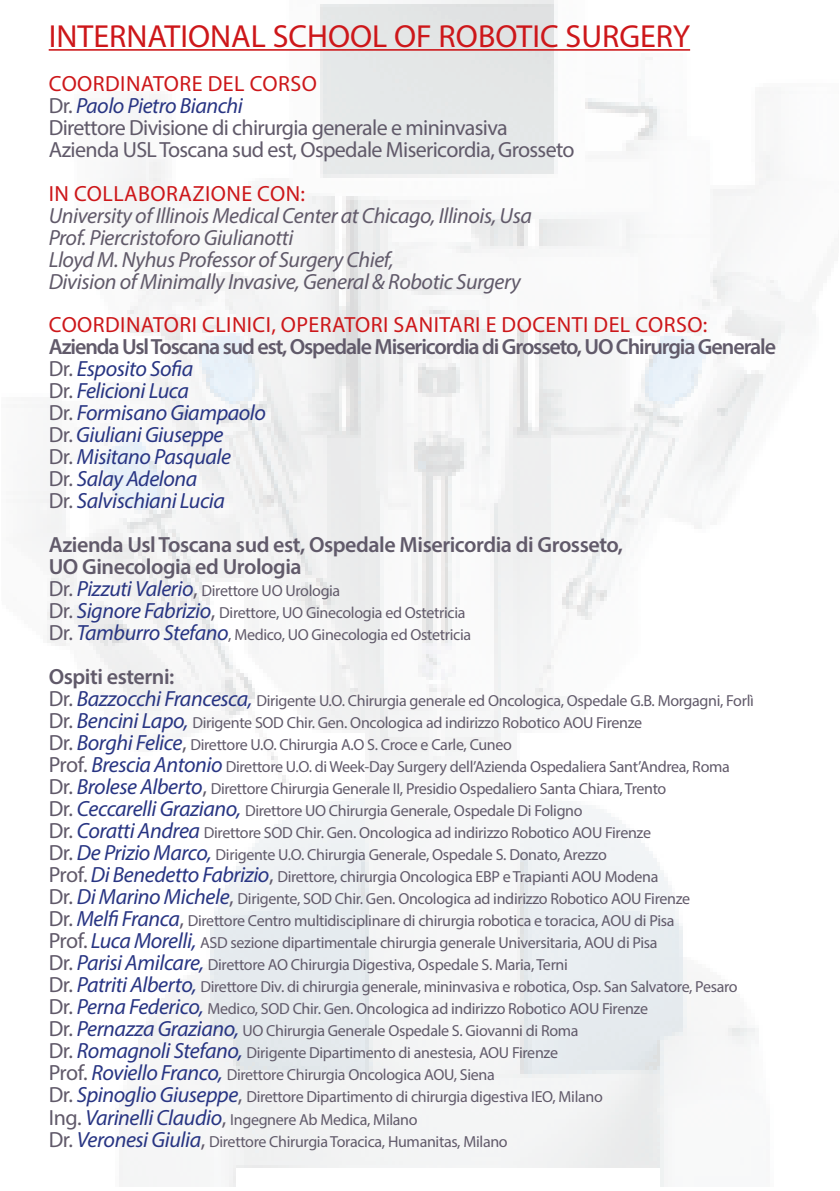
<style>
.page{position:relative;width:840px;height:1191px;background:#fff}
.page>*{position:absolute;margin:0;border:0;box-sizing:border-box;transform-origin:0 0}
.t1{font:32px "Myriad Pro";color:#cd171a}
.t2{font:italic 22px/22px "Myriad Pro";letter-spacing:-.02em;color:#283583}
.t3{font:italic 22px/22px "Myriad Pro";letter-spacing:-.02em;color:#615a6a}
.t4{font:22px/22px "Myriad Pro";letter-spacing:-.03em;color:#615a6a}
.t5{font:600 22px/22px "Myriad Pro";letter-spacing:-.02em;color:#615a6a}
.t6{font:22px "Myriad Pro";letter-spacing:.02em;color:#cd171a}
.t7{font:16px/22px "Myriad Pro";letter-spacing:-.02em;color:#615a6a}
.s1{color:#cd171a}
.s2{font-style:italic;color:#283583}
.s3{font-weight:600;font-style:normal;color:#615a6a}
.s4{font-style:normal;color:#615a6a}
.s5{font-size:22px}
.s6{font-style:italic;font-size:22px;color:#283583}
</style>
<div class="page">
<img style="left:28px;top:0;width:806px;height:1186px">
<hr style="left:49px;top:49px;width:640px;height:2px;background:#cd171a">
<h1 class="t1" style="left:49px;top:16px;width:642px">INTERNATIONAL SCHOOL OF ROBOTIC SURGERY</h1>
<h2 class="t4" style="left:49px;top:72px;width:527px"><span class="s1">COORDINATORE DEL CORSO<br></span>Dr. <span class="s2">Paolo Pietro Bianchi<br></span>Direttore Divisione di chirurgia generale e mininvasiva Azienda USL Toscana sud est, Ospedale Misericordia, Grosseto</h2>
<h2 class="t6" style="left:49px;top:180px;width:257px">IN COLLABORAZIONE CON:</h2>
<h2 class="t3" style="left:49px;top:204px;width:484px">University of Illinois Medical Center at Chicago, Illinois, Usa Prof. Piercristoforo Giulianotti<br>Lloyd M. Nyhus Professor of Surgery Chief,<br>Division of Minimally Invasive, General &amp; Robotic Surgery</h2>
<h2 class="t6" style="left:49px;top:311px;width:659px">COORDINATORI CLINICI, OPERATORI SANITARI E DOCENTI DEL CORSO:</h2>
<p class="t2" style="left:49px;top:335px;width:728px"><span class="s3">Azienda Usl Toscana sud est, Ospedale Misericordia di Grosseto, UO Chirurgia Generale<br></span><span class="s4">Dr.</span> Esposito Sofia<br><span class="s4">Dr.</span> Felicioni Luca<br><span class="s4">Dr.</span> Formisano Giampaolo<br><span class="s4">Dr.</span> Giuliani Giuseppe<br><span class="s4">Dr.</span> Misitano Pasquale<br><span class="s4">Dr.</span> Salay Adelona<br><span class="s4">Dr.</span> Salvischiani Lucia</p>
<h2 class="t5" style="left:49px;top:533px;width:575px">Azienda Usl Toscana sud est, Ospedale Misericordia di Grosseto,<br>UO Ginecologia ed Urologia</h2>
<p class="t7" style="left:49px;top:579px;width:423px"><span class="s5">Dr.</span> <span class="s6">Pizzuti Valerio</span><span class="s5">,</span> Direttore UO Urologia<br><span class="s5">Dr.</span> <span class="s6">Signore Fabrizio</span><span class="s5">,</span> Direttore, UO Ginecologia ed Ostetricia<br><span class="s5">Dr.</span> <span class="s6">Tamburro Stefano</span>, Medico, UO Ginecologia ed Ostetricia</p>
<h2 class="t5" style="left:49px;top:665px;width:127px">Ospiti esterni:</h2>
<p class="t7" style="left:49px;top:689px;width:706px"><span class="s5">Dr.</span> <span class="s6">Bazzocchi Francesca,</span> Dirigente U.O. Chirurgia generale ed Oncologica, Ospedale G.B. Morgagni, Forlì <span class="s5">Dr.</span> <span class="s6">Bencini Lapo,</span> Dirigente SOD Chir. Gen. Oncologica ad indirizzo Robotico AOU Firenze<br><span class="s5">Dr.</span> <span class="s6">Borghi Felice</span><span class="s5">,</span> Direttore U.O. Chirurgia A.O S. Croce e Carle, Cuneo<br><span class="s5">Prof.</span> <span class="s6">Brescia Antonio</span> Direttore U.O. di Week-Day Surgery dell’Azienda Ospedaliera Sant’Andrea, Roma <span class="s5">Dr.</span> <span class="s6">Brolese Alberto</span><span class="s5">,</span> Direttore Chirurgia Generale II, Presidio Ospedaliero Santa Chiara, Trento<br><span class="s5">Dr.</span> <span class="s6">Ceccarelli Graziano,</span> Direttore UO Chirurgia Generale, Ospedale Di Foligno<br><span class="s5">Dr.</span> <span class="s6">Coratti Andrea</span> Direttore SOD Chir. Gen. Oncologica ad indirizzo Robotico AOU Firenze<br><span class="s5">Dr.</span> <span class="s6">De Prizio Marco,</span> Dirigente U.O. Chirurgia Generale, Ospedale S. Donato, Arezzo<br><span class="s5">Prof.</span> <span class="s6">Di Benedetto Fabrizio</span><span class="s5">,</span> Direttore, chirurgia Oncologica EBP e Trapianti AOU Modena<br><span class="s5">Dr.</span> <span class="s6">Di Marino Michele</span><span class="s5">,</span> Dirigente, SOD Chir. Gen. Oncologica ad indirizzo Robotico AOU Firenze<br><span class="s5">Dr.</span> <span class="s6">Melfi Franca</span><span class="s5">,</span> Direttore Centro multidisciplinare di chirurgia robotica e toracica, AOU di Pisa<br><span class="s5">Prof.</span> <span class="s6">Luca Morelli,</span> ASD sezione dipartimentale chirurgia generale Universitaria, AOU di Pisa<br><span class="s5">Dr.</span> <span class="s6">Parisi Amilcare,</span> Direttore AO Chirurgia Digestiva, Ospedale S. Maria, Terni<br><span class="s5">Dr.</span> <span class="s6">Patriti Alberto,</span> Direttore Div. di chirurgia generale, mininvasiva e robotica, Osp. San Salvatore, Pesaro <span class="s5">Dr.</span> <span class="s6">Perna Federico,</span> Medico, SOD Chir. Gen. Oncologica ad indirizzo Robotico AOU Firenze<br><span class="s5">Dr.</span> <span class="s6">Pernazza Graziano,</span> UO Chirurgia Generale Ospedale S. Giovanni di Roma<br><span class="s5">Dr.</span> <span class="s6">Romagnoli Stefano,</span> Dirigente Dipartimento di anestesia, AOU Firenze<br><span class="s5">Prof.</span> <span class="s6">Roviello Franco,</span> Direttore Chirurgia Oncologica AOU, Siena<br><span class="s5">Dr.</span> <span class="s6">Spinoglio Giuseppe</span><span class="s5">,</span> Direttore Dipartimento di chirurgia digestiva IEO, Milano<br><span class="s5">Ing.</span> <span class="s6">Varinelli Claudio</span><span class="s5">,</span> Ingegnere Ab Medica, Milano<br><span class="s5">Dr.</span> <span class="s6">Veronesi Giulia</span><span class="s5">,</span> Direttore Chirurgia Toracica, Humanitas, Milano</p>
</div>
